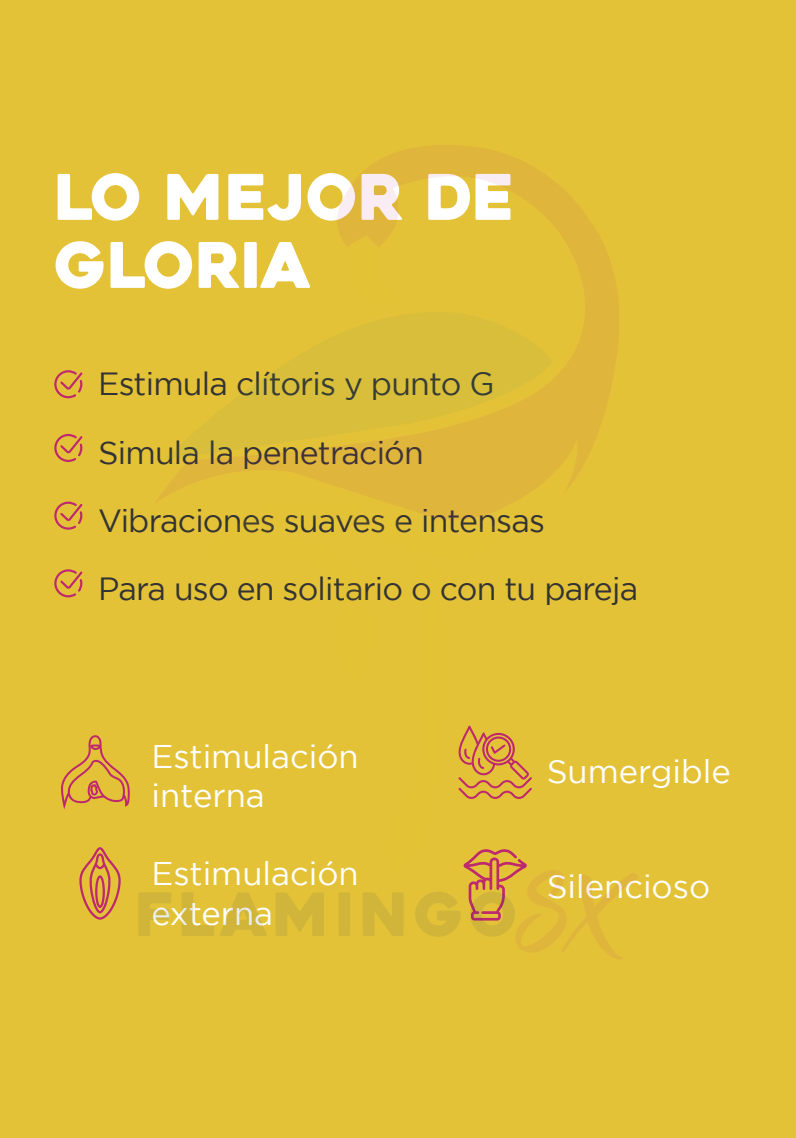
<style>
.page{position:relative;width:796px;height:1138px;background:#fff}
.page>*{position:absolute;margin:0;border:0;box-sizing:border-box;transform-origin:0 0}
.t1{font:62.8px/68px "Heavitas";color:#fff}
.t2{font:32.8px/39.2px "Gotham";color:#fff}
.t3{font:32px/68px "Gotham";letter-spacing:-.025em;color:#333}
</style>
<div class="page">
<div style="left:0;top:0;width:796px;height:1137px;background:#e4c238"></div>
<svg style="left:61px;top:735px;width:69px;height:74px"></svg>
<svg style="left:79px;top:847px;width:42px;height:72px"></svg>
<svg style="left:54px;top:370px;width:29px;height:28px"></svg>
<svg style="left:54px;top:434px;width:29px;height:28px"></svg>
<svg style="left:54px;top:501px;width:29px;height:28px"></svg>
<svg style="left:54px;top:569px;width:29px;height:28px"></svg>
<svg style="left:138px;top:892px;width:33px;height:44px"></svg>
<svg style="left:182px;top:892px;width:85px;height:44px"></svg>
<svg style="left:276px;top:892px;width:48px;height:44px"></svg>
<svg style="left:338px;top:892px;width:12px;height:44px"></svg>
<svg style="left:156px;top:145px;width:463px;height:359px"></svg>
<svg style="left:165px;top:304px;width:388px;height:155px"></svg>
<svg style="left:209px;top:494px;width:300px;height:25px"></svg>
<svg style="left:363px;top:725px;width:275px;height:234px"></svg>
<h1 class="t1" style="left:54px;top:164px;width:462px">LO MEJOR DE<br>GLORIA</h1>
<p class="t3" style="left:98px;top:349px;width:542px">Estimula clítoris y punto G<br>Simula la penetración<br>Vibraciones suaves e intensas<br>Para uso en solitario o con tu pareja</p>
<p class="t2" style="left:152px;top:736px;width:209px">Estimulación interna</p>
<p class="t2" style="left:152px;top:853px;width:209px">Estimulación externa</p>
<p class="t2" style="left:547px;top:751px;width:186px">Sumergible</p>
<p class="t2" style="left:547px;top:865px;width:165px">Silencioso</p>
</div>
